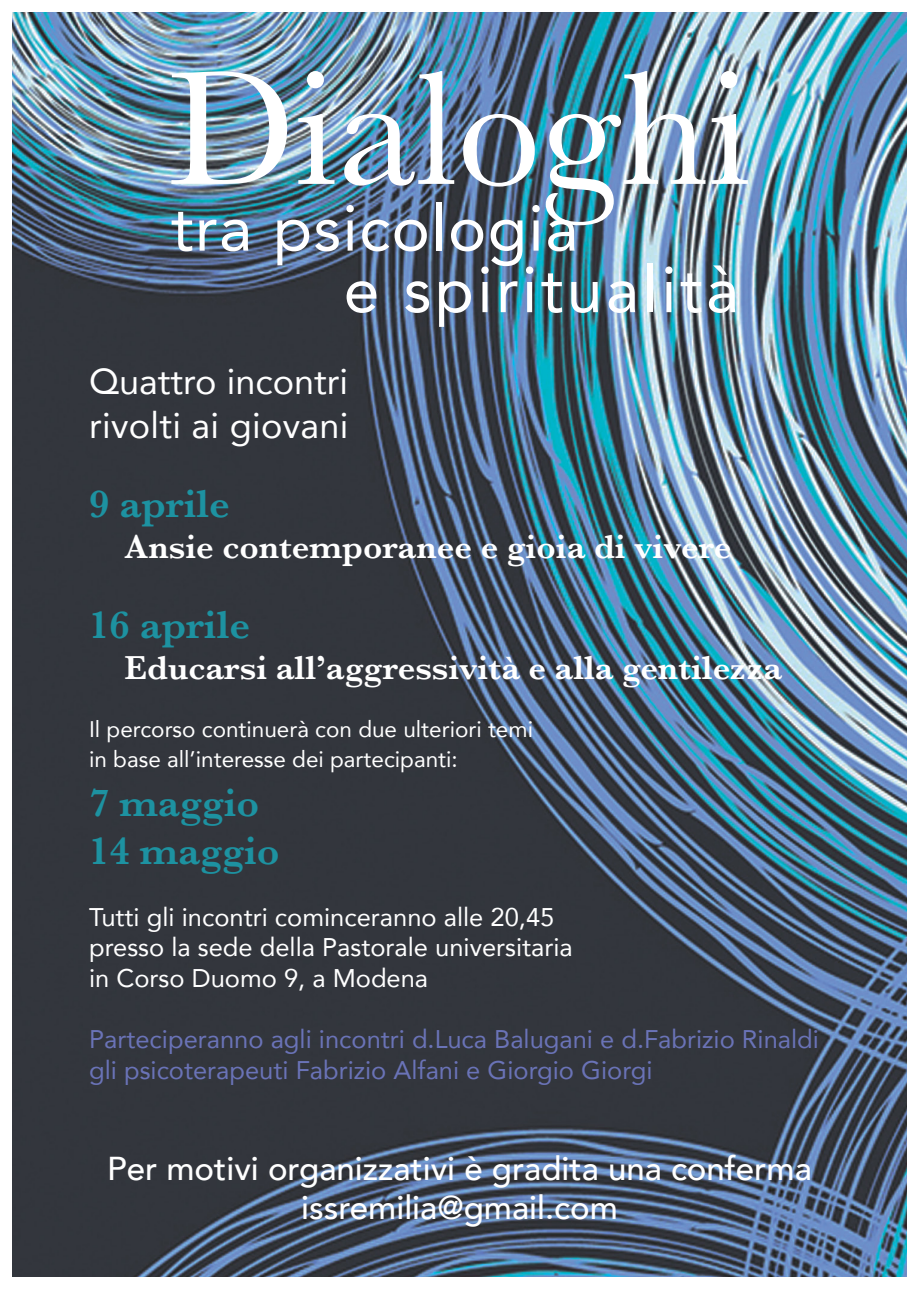
<style>
.page{position:relative;width:919px;height:1289px;background:#fff}
.page>*{position:absolute;margin:0;border:0;box-sizing:border-box;transform-origin:0 0}
.t1{font:168px "Baskerville";color:#fff}
.t2{font:64.5px "Avenir";letter-spacing:.035em;color:#fff}
.t3{font:600 40.5px "Baskerville";color:#1d92a1}
.t4{font:36px "Avenir";letter-spacing:.005em;color:#fff}
.t5{font:600 34.5px "Baskerville";color:#fff}
.t6{font:500 33px "Avenir";color:#fff}
.t7{font:25.5px "Avenir";color:#6a73b7}
.t8{font:25.5px "Avenir";color:#fff}
.t9{font:22.5px "Avenir";color:#fff}
</style>
<div class="page">
<img style="left:13px;top:13px;width:893px;height:1263px">
<p class="t1" style="left:168px;top:22px;width:584px">Dialoghi</p>
<p class="t2" style="left:171px;top:176px;width:409px">tra psicologia</p>
<p class="t2" style="left:343px;top:238px;width:397px">e spiritualità</p>
<p class="t4" style="left:89px;top:353px;width:260px">Quattro incontri</p>
<p class="t4" style="left:89px;top:396px;width:261px">rivolti ai giovani</p>
<p class="t3" style="left:89px;top:475px;width:142px">9 aprile</p>
<p class="t5" style="left:125px;top:523px;width:608px">Ansie contemporanee e gioia di vivere</p>
<p class="t3" style="left:89px;top:596px;width:162px">16 aprile</p>
<p class="t5" style="left:125px;top:643px;width:659px">Educarsi all’aggressività e alla gentilezza</p>
<p class="t9" style="left:89px;top:710px;width:445px">Il percorso continuerà con due ulteriori temi</p>
<p class="t9" style="left:89px;top:741px;width:370px">in base all’interesse dei partecipanti:</p>
<p class="t3" style="left:89px;top:774px;width:172px">7 maggio</p>
<p class="t3" style="left:89px;top:822px;width:192px">14 maggio</p>
<p class="t8" style="left:89px;top:896px;width:466px">Tutti gli incontri cominceranno alle 20,45</p>
<p class="t8" style="left:89px;top:927px;width:485px">presso la sede della Pastorale universitaria</p>
<p class="t8" style="left:89px;top:957px;width:340px">in Corso Duomo 9, a Modena</p>
<p class="t7" style="left:89px;top:1018px;width:731px">Parteciperanno agli incontri d.Luca Balugani e d.Fabrizio Rinaldi</p>
<p class="t7" style="left:89px;top:1049px;width:565px">gli psicoterapeuti Fabrizio Alfani e Giorgio Giorgi</p>
<p class="t6" style="left:107px;top:1139px;width:706px">Per motivi organizzativi è gradita una conferma</p>
<p class="t6" style="left:301px;top:1178px;width:318px">issremilia@gmail.com</p>
</div>
